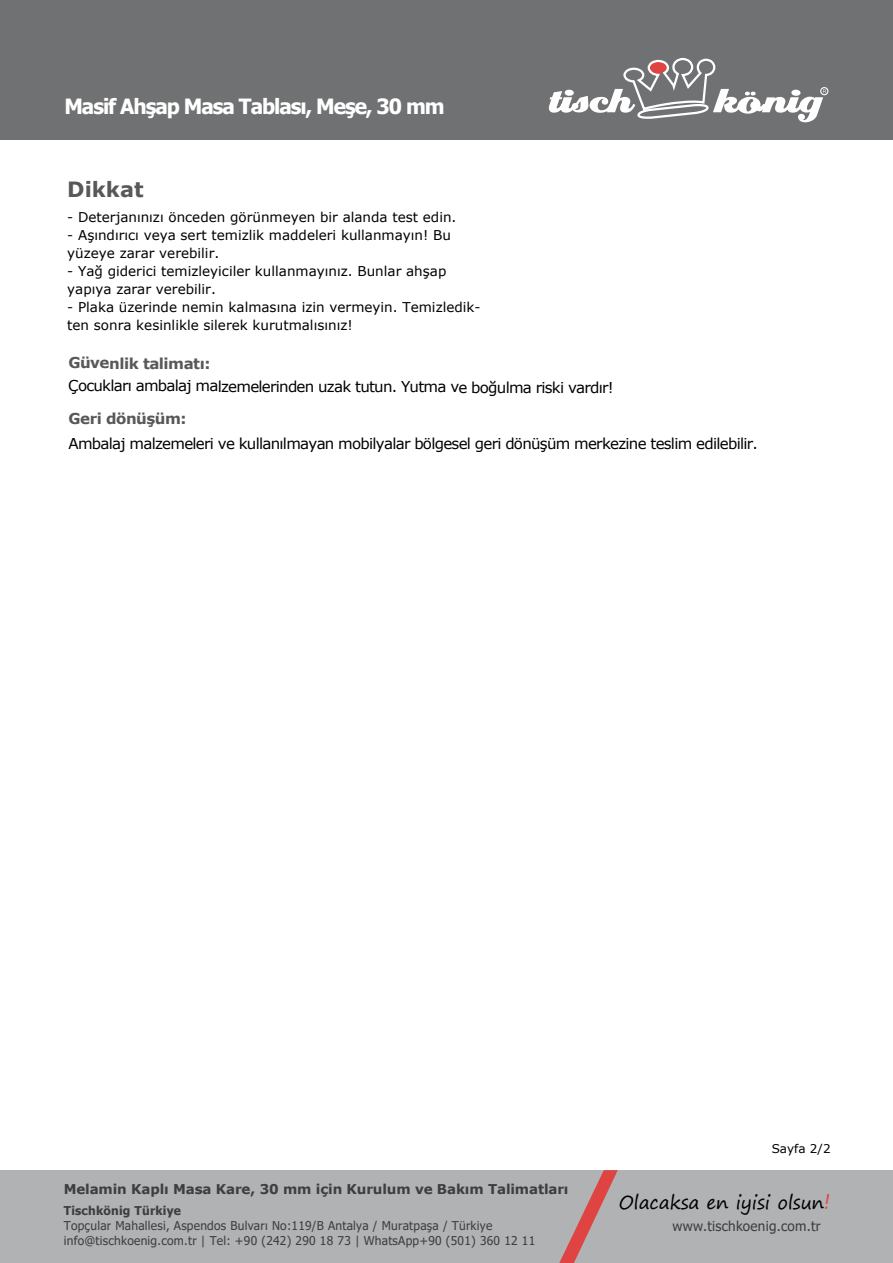
<style>
.page{position:relative;width:893px;height:1263px;background:#fff}
.page>*{position:absolute;margin:0;border:0;box-sizing:border-box;transform-origin:0 0}
.t1{font:700 21px "Tahoma";letter-spacing:-.05em;color:#fff}
.t2{font:700 21px "Verdana";color:#58585a}
.t3{font:18.75px "Segoe Print";letter-spacing:-.01em;color:#000}
.t4{font:15px "Verdana";letter-spacing:-.05em;color:#000}
.t5{font:700 15px "Verdana";letter-spacing:-.035em;color:#58585a}
.t6{font:13.65px "Tahoma";letter-spacing:.02em;color:#3e3d40}
.t7{font:13.5px/18px "Verdana";color:#000}
.t8{font:700 13.5px "Verdana";letter-spacing:-.01em;color:#3e3d40}
.t9{font:12.15px/15px "Tahoma";letter-spacing:.02em;color:#3e3d40}
.t10{font:700 12.15px "Tahoma";letter-spacing:.02em;color:#3e3d40}
.t11{font:12px "Verdana";color:#000}
.s1{font-size:21px;color:#df4443}
</style>
<div class="page">
<div style="left:0;top:0;width:893px;height:140px;background:#707172"></div>
<div style="left:820px;top:87px;width:8px;height:8px;border:1px solid #fff;border-radius:50%"></div>
<svg style="left:549px;top:58px;width:277px;height:64px"></svg>
<div style="left:0;top:1171px;width:893px;height:92px;background:#b1b2b4"></div>
<svg style="left:559px;top:1170px;width:59px;height:93px"></svg>
<h1 class="t1" style="left:64px;top:91px;width:382px">Masif Ahşap Masa Tablası, Meşe, 30 mm</h1>
<h1 class="t2" style="left:67px;top:174px;width:78px">Dikkat</h1>
<p class="t7" style="left:67px;top:208px;width:391px">- Deterjanınızı önceden görünmeyen bir alanda test edin.</p>
<p class="t7" style="left:67px;top:226px;width:385px">- Aşındırıcı veya sert temizlik maddeleri kullanmayın! Bu yüzeye zarar verebilir.</p>
<p class="t7" style="left:67px;top:262px;width:381px">- Yağ giderici temizleyiciler kullanmayınız. Bunlar ahşap yapıya zarar verebilir.</p>
<p class="t7" style="left:67px;top:298px;width:415px">- Plaka üzerinde nemin kalmasına izin vermeyin. Temizledik&shy;ten sonra kesinlikle silerek kurutmalısınız!</p>
<p class="t5" style="left:68px;top:353px;width:144px">Güvenlik talimatı:</p>
<p class="t4" style="left:68px;top:376px;width:547px">Çocukları ambalaj malzemelerinden uzak tutun. Yutma ve boğulma riski vardır!</p>
<p class="t5" style="left:69px;top:408px;width:120px">Geri dönüşüm:</p>
<p class="t4" style="left:69px;top:434px;width:691px">Ambalaj malzemeleri ve kullanılmayan mobilyalar bölgesel geri dönüşüm merkezine teslim edilebilir.</p>
<p class="t11" style="left:772px;top:1140px;width:60px">Sayfa 2/2</p>
<p class="t8" style="left:64px;top:1179px;width:506px">Melamin Kaplı Masa Kare, 30 mm için Kurulum ve Bakım Talimatları</p>
<h2 class="t3" style="left:619px;top:1186px;width:213px">Olacaksa en iyisi olsun<span class="s1">!</span></h2>
<p class="t10" style="left:64px;top:1202px;width:119px">Tischkönig Türkiye</p>
<p class="t9" style="left:64px;top:1218px;width:473px">Topçular Mahallesi, Aspendos Bulvarı No:119/B Antalya / Muratpaşa / Türkiye info@tischkoenig.com.tr | Tel: +90 (242) 290 18 73 | WhatsApp+90 (501) 360 12 11</p>
<p class="t6" style="left:673px;top:1217px;width:150px">www.tischkoenig.com.tr</p>
</div>
